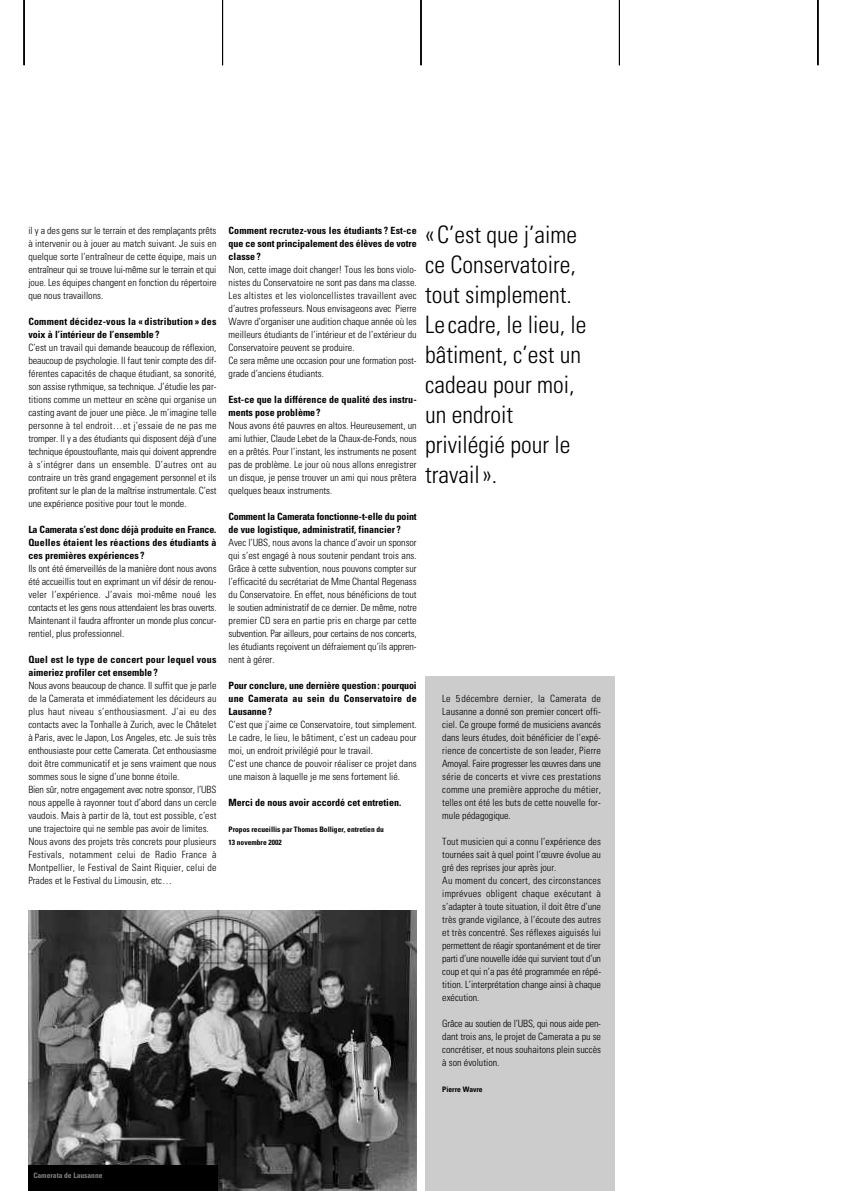
<style>
.page{position:relative;width:842px;height:1191px;background:#fff}
.page>*{position:absolute;margin:0;border:0;box-sizing:border-box;transform-origin:0 0}
.t1{font:300 condensed 24px/30px "Univers LT";color:#000}
.t2{font:300 condensed 10px/13px "Univers LT";color:#000;text-align:justify}
.t3{font:700 condensed 10px/13px "Univers LT";color:#000;text-align:justify}
.t4{font:700 condensed 10px/13px "Univers LT";letter-spacing:.02em;color:#000}
.t5{font:700 condensed 7.5px/13px "Univers LT";color:#000}
.t6{font:700 condensed 7.5px "Univers LT";color:#808080}
</style>
<div class="page">
<hr style="left:24px;top:0;width:1px;height:65px;background:#000">
<hr style="left:222px;top:0;width:1px;height:65px;background:#000">
<hr style="left:421px;top:0;width:1px;height:65px;background:#000">
<hr style="left:619px;top:0;width:1px;height:65px;background:#000">
<hr style="left:818px;top:0;width:1px;height:65px;background:#000">
<div style="left:425px;top:676px;width:190px;height:515px;background:#ccc"></div>
<img style="left:28px;top:910px;width:389px;height:281px">
<div style="left:28px;top:1164px;width:190px;height:27px;background:#000"></div>
<p class="t2" style="left:28px;top:225px;width:190px">il y a des gens sur le terrain et des remplaçants prêts à intervenir ou à jouer au match suivant. Je suis en quelque sorte l’entraîneur de cette équipe, mais un entraîneur qui se trouve lui-même sur le terrain et qui joue. Les équipes changent en fonction du répertoire que nous travaillons.</p>
<p class="t4" style="left:28px;top:316px;width:190px">Comment décidez-vous la « distribution » des voix à l’intérieur de l’ensemble ?</p>
<p class="t2" style="left:28px;top:342px;width:190px">C’est un travail qui demande beaucoup de réflexion, beaucoup de psychologie. Il faut tenir compte des dif&shy;férentes capacités de chaque étudiant, sa sonorité, son assise rythmique, sa technique. J’étudie les par&shy;titions comme un metteur en scène qui organise un casting avant de jouer une pièce. Je m’imagine telle personne à tel endroit…et j’essaie de ne pas me tromper. Il y a des étudiants qui disposent déjà d’une technique époustouflante, mais qui doivent apprendre à s’intégrer dans un ensemble. D’autres ont au contraire un très grand engagement personnel et ils profitent sur le plan de la maîtrise instrumentale. C’est une expérience positive pour tout le monde.</p>
<p class="t3" style="left:28px;top:524px;width:190px">La Camerata s’est donc déjà produite en France.<br>Quelles étaient les réactions des étudiants à ces premières expériences ?</p>
<p class="t2" style="left:28px;top:563px;width:190px">Ils ont été émerveillés de la manière dont nous avons été accueillis tout en exprimant un vif désir de renou&shy;veler l’expérience. J’avais moi-même noué les contacts et les gens nous attendaient les bras ouverts.<br>Maintenant il faudra affronter un monde plus concur&shy;rentiel, plus professionnel.</p>
<p class="t4" style="left:28px;top:654px;width:190px">Quel est le type de concert pour lequel vous aimeriez profiler cet ensemble ?</p>
<p class="t2" style="left:28px;top:680px;width:190px;text-align:left">Nous avons beaucoup de chance. Il suffit que je parle de la Camerata et immédiatement les décideurs au plus haut niveau s’enthousiasment. J’ai eu des contacts avec la Tonhalle à Zurich, avec le Châtelet à Paris, avec le Japon, Los Angeles, etc. Je suis très enthousiaste pour cette Camerata. Cet enthousiasme doit être communicatif et je sens vraiment que nous sommes sous le signe d’une bonne étoile.<br>Bien sûr, notre engagement avec notre sponsor, l’UBS nous appelle à rayonner tout d’abord dans un cercle vaudois. Mais à partir de là, tout est possible, c’est une trajectoire qui ne semble pas avoir de limites.<br>Nous avons des projets très concrets pour plusieurs Festivals, notamment celui de Radio France à Montpellier, le Festival de Saint Riquier, celui de Prades et le Festival du Limousin, etc…</p>
<p class="t3" style="left:229px;top:225px;width:190px">Comment recrutez-vous les étudiants ? Est-ce que ce sont principalement des élèves de votre classe?</p>
<p class="t2" style="left:229px;top:264px;width:190px;text-align:left">Non, cette image doit changer! Tous les bons violo&shy;nistes du Conservatoire ne sont pas dans ma classe.<br>Les altistes et les violoncellistes travaillent avec d’autres professeurs. Nous envisageons avec Pierre Wavre d’organiser une audition chaque année où les meilleurs étudiants de l’intérieur et de l’extérieur du Conservatoire peuvent se produire.<br>Ce sera même une occasion pour une formation post&shy;grade d’anciens étudiants.</p>
<p class="t3" style="left:229px;top:394px;width:190px">Est-ce que la différence de qualité des instru&shy;ments pose problème ?</p>
<p class="t2" style="left:229px;top:420px;width:190px">Nous avons été pauvres en altos. Heureusement, un ami luthier, Claude Lebet de la Chaux-de-Fonds, nous en a prêtés. Pour l’instant, les instruments ne posent pas de problème. Le jour où nous allons enregistrer un disque, je pense trouver un ami qui nous prêtera quelques beaux instruments.</p>
<p class="t3" style="left:229px;top:511px;width:190px">Comment la Camerata fonctionne-t-elle du point de vue logistique, administratif, financier ?</p>
<p class="t2" style="left:229px;top:537px;width:190px">Avec l’UBS, nous avons la chance d’avoir un sponsor qui s’est engagé à nous soutenir pendant trois ans.<br>Grâce à cette subvention, nous pouvons compter sur l’efficacité du secrétariat de Mme Chantal Regenass du Conservatoire. En effet, nous bénéficions de tout le soutien administratif de ce dernier. De même, notre premier CD sera en partie pris en charge par cette subvention. Par ailleurs, pour certains de nos concerts, les étudiants reçoivent un défraiement qu’ils appren&shy;nent à gérer.</p>
<p class="t3" style="left:229px;top:680px;width:190px">Pour conclure, une dernière question: pourquoi une Camerata au sein du Conservatoire de Lausanne?</p>
<p class="t2" style="left:229px;top:719px;width:190px;text-align:left">C’est que j’aime ce Conservatoire, tout simplement.<br>Le cadre, le lieu, le bâtiment, c’est un cadeau pour moi, un endroit privilégié pour le travail.<br>C’est une chance de pouvoir réaliser ce projet dans une maison à laquelle je me sens fortement lié.</p>
<p class="t3" style="left:229px;top:797px;width:174px">Merci de nous avoir accordé cet entretien.</p>
<p class="t5" style="left:229px;top:823px;width:157px">Propos recueillis par Thomas Bolliger, entretien du<br>13 novembre 2002</p>
<h1 class="t1" style="left:425px;top:221px;width:163px">« C’est que j’aime ce Conservatoire, tout simplement.<br>Le cadre, le lieu, le bâtiment, c’est un cadeau pour moi, un endroit privilégié pour le travail ».</h1>
<p class="t2" style="left:442px;top:693px;width:160px">Le 5 décembre dernier, la Camerata de Lausanne a donné son premier concert offi&shy;ciel. Ce groupe formé de musiciens avancés dans leurs études, doit bénéficier de l’expé&shy;rience de concertiste de son leader, Pierre Amoyal. Faire progresser les œuvres dans une série de concerts et vivre ces prestations comme une première approche du métier, telles ont été les buts de cette nouvelle for&shy;mule pédagogique.</p>
<p class="t2" style="left:442px;top:836px;width:160px;text-align:left">Tout musicien qui a connu l’expérience des tournées sait à quel point l’œuvre évolue au gré des reprises jour après jour.<br>Au moment du concert, des circonstances imprévues obligent chaque exécutant à s’adapter à toute situation, il doit être d’une très grande vigilance, à l’écoute des autres et très concentré. Ses réflexes aiguisés lui permettent de réagir spontanément et de tirer parti d’une nouvelle idée qui survient tout d’un coup et qui n’a pas été programmée en répé&shy;tition. L’interprétation change ainsi à chaque exécution.</p>
<p class="t2" style="left:442px;top:1018px;width:160px">Grâce au soutien de l’UBS, qui nous aide pen&shy;dant trois ans, le projet de Camerata a pu se concrétiser, et nous souhaitons plein succès à son évolution.</p>
<p class="t5" style="left:442px;top:1083px;width:42px">Pierre Wavre</p>
<p class="t6" style="left:33px;top:1172px;width:71px">Camerata de Lausanne</p>
</div>
